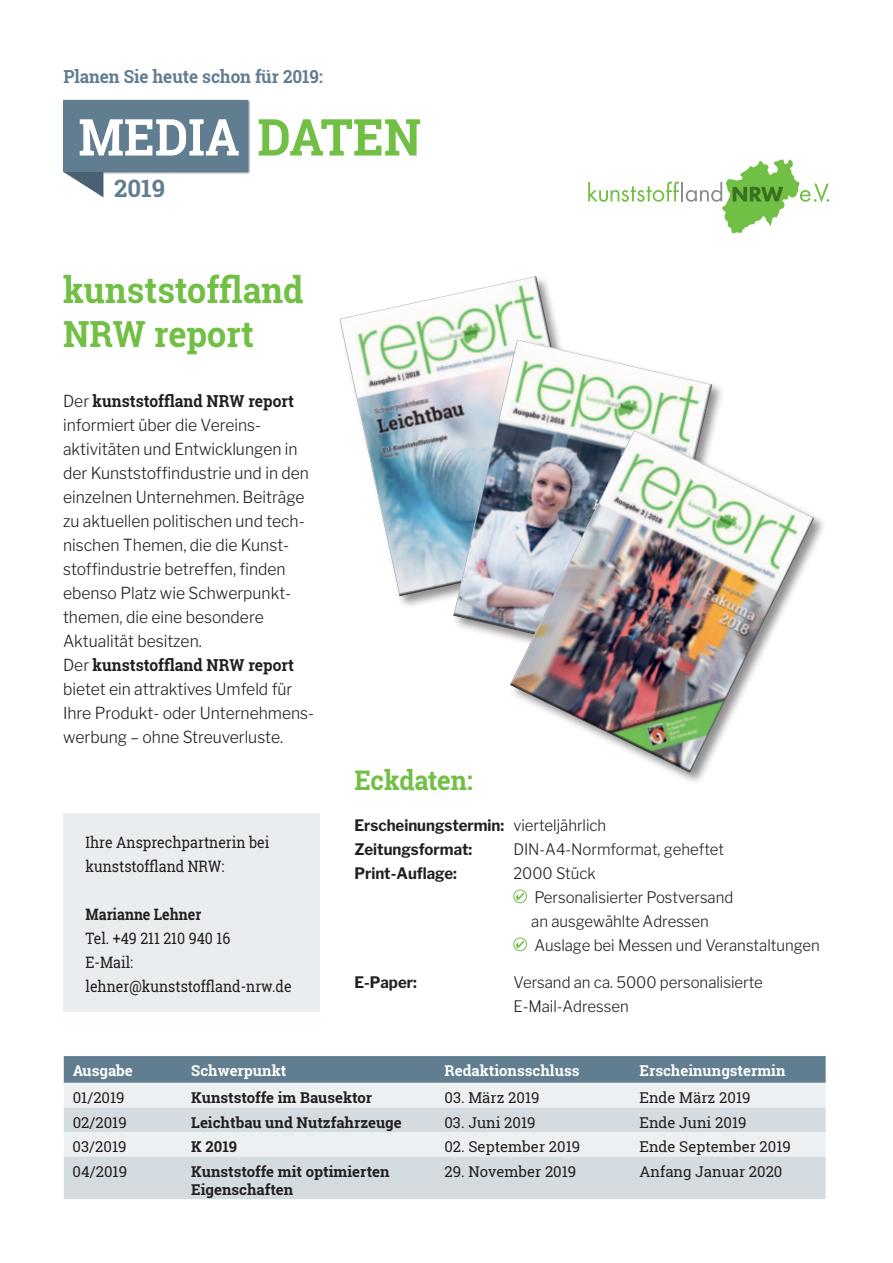
<style>
.page{position:relative;width:893px;height:1263px;background:#fff}
.page>*{position:absolute;margin:0;border:0;box-sizing:border-box;transform-origin:0 0}
.t1{font:700 36px/43.2px "Roboto Slab";color:#71bf44;scale:.95 1}
.t2{font:700 27px "Roboto Slab";color:#71bf44;scale:.95 1}
.t3{font:700 24px "Roboto Slab";color:#617d90}
.t4{font:700 18px "Roboto Slab";letter-spacing:-.005em;color:#617d90;scale:.95 1}
.t5{font:300 16.5px/24px "Libre Franklin";color:#231f20;scale:.95 1}
.t6{font:700 16.5px "Roboto Slab";color:#231f20;scale:.95 1}
.t7{font:300 15.75px/24px "Libre Franklin";color:#231f20;scale:.95 1}
.t8{font:15.75px/24px "Roboto Slab";color:#231f20;scale:.9 1}
.t9{font:700 15.75px/24px "Libre Franklin";color:#231f20;scale:.95 1}
.t10{font:700 15.75px "Roboto Slab";color:#231f20;scale:.9 1}
.t11{font:15px "Roboto Slab";color:#231f20}
.t12{font:700 15px/18.1px "Roboto Slab";color:#231f20}
.t13{font:700 15px "Roboto Slab";color:#fff}
.s1{font-family:"Libre Franklin";font-weight:300}
.s2{font-weight:300}
</style>
<div class="page">
<svg style="left:588px;top:159px;width:241px;height:74px"></svg>
<svg style="left:514px;top:890px;width:12px;height:13px"></svg>
<div style="left:513px;top:889px;width:14px;height:14px;border:1px solid #71bf44;border-radius:50%"></div>
<svg style="left:516px;top:893px;width:8px;height:7px"></svg>
<svg style="left:514px;top:938px;width:12px;height:13px"></svg>
<div style="left:513px;top:937px;width:14px;height:14px;border:1px solid #71bf44;border-radius:50%"></div>
<svg style="left:516px;top:941px;width:8px;height:7px"></svg>
<div style="left:63px;top:813px;width:256px;height:199px;background:#e9edf0"></div>
<svg style="left:67px;top:174px;width:36px;height:23px"></svg>
<div style="left:63px;top:99px;width:188px;height:75px;background:#4a6171;opacity:.9"></div>
<div style="left:63px;top:101px;width:184px;height:71px;background:#617d90"></div>
<svg style="left:80px;top:119px;width:159px;height:36px"></svg>
<svg style="left:259px;top:119px;width:161px;height:36px"></svg>
<div style="left:338px;top:275px;width:271px;height:334px;background:#231f20;opacity:.5"></div>
<img style="left:338px;top:275px;width:260px;height:322px">
<div style="left:452px;top:338px;width:273px;height:336px;background:#231f20;opacity:.5"></div>
<img style="left:453px;top:339px;width:260px;height:322px">
<img style="left:509px;top:429px;width:306px;height:344px">
<svg style="left:64px;top:1056px;width:762px;height:27px;background:#637e91"></svg>
<div style="left:64px;top:1083px;width:762px;height:24px;background:#edf0f2"></div>
<svg style="left:64px;top:1107px;width:762px;height:92px;background:#dbe1e5"></svg>
<p class="t4" style="left:64px;top:64px;width:274px">Planen Sie heute schon für 2019:</p>
<h3 class="t3" style="left:114px;top:172px;width:52px">2019</h3>
<h1 class="t1" style="left:63px;top:268px;width:254px">kunststoffland<br>NRW report</h1>
<p class="t6" style="left:63px;top:389px;width:245px"><span class="s1">Der</span> kunststoffland NRW report</p>
<p class="t5" style="left:63px;top:413px;width:260px">informiert über die Vereins&shy;aktivitäten und Entwicklungen in der Kunststoffindustrie und in den einzelnen Unternehmen. Beiträge zu aktuellen politischen und tech&shy;nischen Themen, die die Kunst&shy;stoffindustrie betreffen, finden ebenso Platz wie Schwerpunkt&shy;themen, die eine besondere<br>Aktualität besitzen.</p>
<p class="t6" style="left:63px;top:653px;width:245px"><span class="s1">Der</span> kunststoffland NRW report</p>
<p class="t5" style="left:63px;top:677px;width:266px">bietet ein attraktives Umfeld für<br>Ihre Produkt- oder Unternehmens&shy;werbung – ohne Streuverluste.</p>
<p class="t8" style="left:86px;top:830px;width:206px">Ihre Ansprechpartnerin bei kunststoffland NRW:</p>
<p class="t10" style="left:86px;top:903px;width:130px">Marianne Lehner</p>
<p class="t8" style="left:86px;top:926px;width:231px">Tel. +49 211 210 940 16<br>E-Mail: lehner@kunststoffland-nrw.de</p>
<h2 class="t2" style="left:354px;top:762px;width:126px">Eckdaten:</h2>
<p class="t9" style="left:354px;top:813px;width:267px">Erscheinungstermin: <span class="s2">vierteljährlich<br></span>Zeitungsformat:</p>
<p class="t7" style="left:513px;top:837px;width:223px">DIN-A4-Normformat, geheftet</p>
<p class="t9" style="left:354px;top:861px;width:109px">Print-Auflage:</p>
<p class="t7" style="left:531px;top:861px;width:305px;text-indent:-18px">2000 Stück<br>Personalisierter Postversand<br>an ausgewählte Adressen<br>Auslage bei Messen und Veranstaltungen</p>
<p class="t9" style="left:354px;top:970px;width:67px">E-Paper:</p>
<p class="t7" style="left:513px;top:970px;width:264px">Versand an ca. 5000 personalisierte<br>E-Mail-Adressen</p>
<p class="t13" style="left:73px;top:1060px;width:62px">Ausgabe</p>
<p class="t13" style="left:191px;top:1060px;width:97px">Schwerpunkt</p>
<p class="t13" style="left:444px;top:1060px;width:136px">Redaktionsschluss</p>
<p class="t13" style="left:639px;top:1060px;width:148px">Erscheinungstermin</p>
<p class="t11" style="left:73px;top:1087px;width:54px">01/2019</p>
<p class="t12" style="left:191px;top:1088px;width:182px">Kunststoffe im Bausektor</p>
<p class="t11" style="left:444px;top:1087px;width:97px">03. März 2019</p>
<p class="t11" style="left:639px;top:1087px;width:113px">Ende März 2019</p>
<p class="t11" style="left:73px;top:1112px;width:56px">02/2019</p>
<p class="t12" style="left:191px;top:1113px;width:212px">Leichtbau und Nutzfahrzeuge</p>
<p class="t11" style="left:444px;top:1112px;width:93px">03. Juni 2019</p>
<p class="t11" style="left:639px;top:1112px;width:109px">Ende Juni 2019</p>
<p class="t11" style="left:73px;top:1136px;width:55px">03/2019</p>
<p class="t12" style="left:191px;top:1137px;width:48px">K 2019</p>
<p class="t11" style="left:444px;top:1136px;width:137px">02. September 2019</p>
<p class="t11" style="left:639px;top:1136px;width:153px">Ende September 2019</p>
<p class="t11" style="left:73px;top:1161px;width:56px">04/2019</p>
<p class="t12" style="left:191px;top:1162px;width:200px">Kunststoffe mit optimierten<br>Eigenschaften</p>
<p class="t11" style="left:444px;top:1161px;width:133px">29. November 2019</p>
<p class="t11" style="left:639px;top:1161px;width:144px">Anfang Januar 2020</p>
</div>
